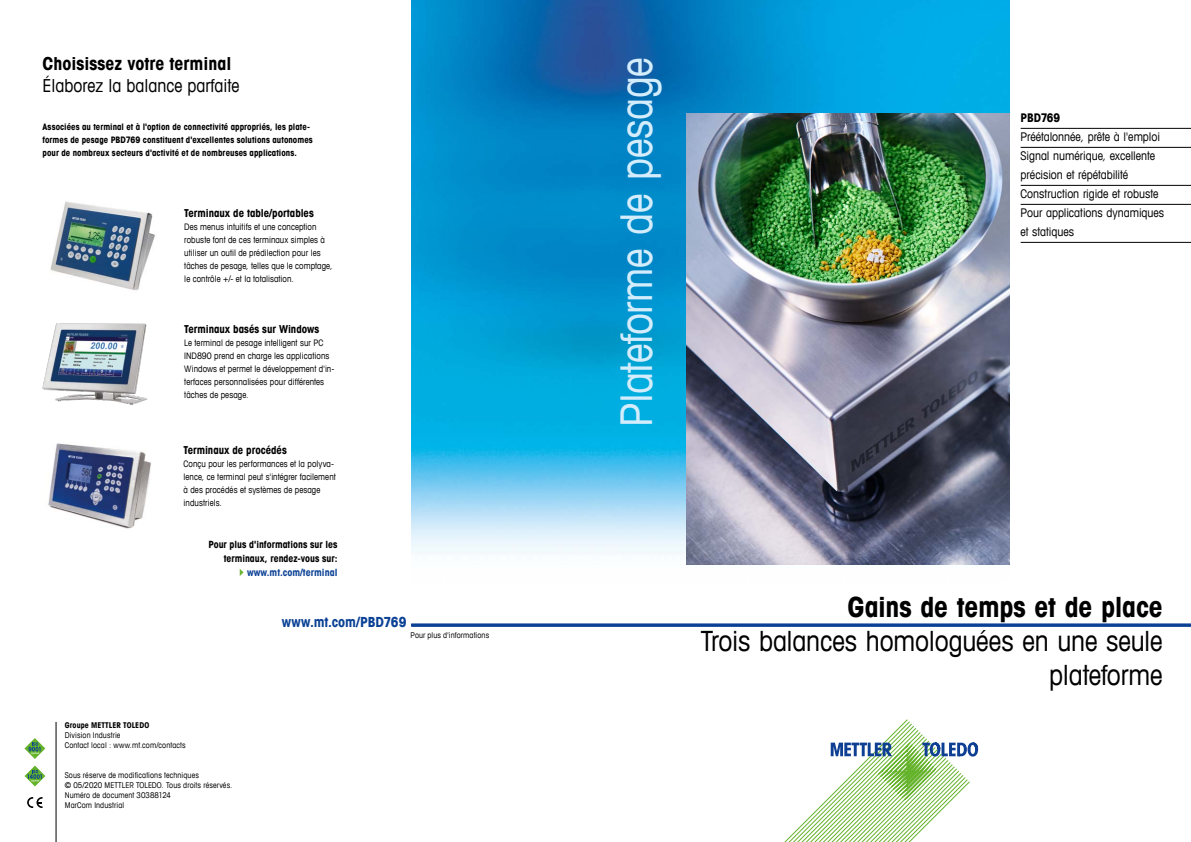
<style>
.page{position:relative;width:1191px;height:842px;background:#fff}
.page>*{position:absolute;margin:0;border:0;box-sizing:border-box;transform-origin:0 0}
.t1{font:condensed 44px "Avant Garde Com";letter-spacing:-.01em;color:#d4edfc}
.t2{font:condensed 28px/34px "Avant Garde Com";letter-spacing:-.005em;color:#000;text-align:right}
.t3{font:700 condensed 28px "Avant Garde Com";letter-spacing:-.005em;color:#000}
.t4{font:condensed 18px "Avant Garde Com";color:#000}
.t5{font:700 condensed 18px "Avant Garde Com";color:#000}
.t6{font:700 condensed 14px "Avant Garde Com";letter-spacing:-.005em;color:#0b4195}
.t7{font:condensed 12px/19px "Avant Garde Com";letter-spacing:-.005em;color:#000}
.t8{font:700 condensed 12px "Avant Garde Com";letter-spacing:-.015em;color:#000}
.t9{font:700 condensed 11px "Avant Garde Com";color:#000}
.t10{font:700 condensed 10px/14px "Avant Garde Com";color:#000;text-align:right}
.t11{font:700 condensed 10px "Avant Garde Com";color:#0b4195}
.t12{font:condensed 9px/13px "Avant Garde Com";letter-spacing:.005em;color:#000}
.t13{font:700 condensed 9px/13px "Avant Garde Com";letter-spacing:.005em;color:#000}
.t14{font:condensed 8px/10px "Avant Garde Com";letter-spacing:.015em;color:#000}
.t15{font:700 condensed 8px "Avant Garde Com";letter-spacing:.01em;color:#000}
</style>
<div class="page">
<svg style="left:784px;top:719px;width:194px;height:123px"></svg>
<svg style="left:411px;top:0;width:598px;height:565px;background:#1c9dd4"></svg>
<hr style="left:411px;top:624px;width:780px;height:3px;background:#0b4195">
<hr style="left:1020px;top:128px;width:171px;height:1px;background:#000">
<hr style="left:1020px;top:147px;width:171px;height:1px;background:#000">
<hr style="left:1020px;top:185px;width:171px;height:1px;background:#000">
<hr style="left:1020px;top:204px;width:171px;height:1px;background:#000">
<hr style="left:1020px;top:242px;width:171px;height:1px;background:#000">
<img style="left:686px;top:113px;width:323px;height:451px">
<img style="left:50px;top:201px;width:105px;height:90px">
<img style="left:48px;top:443px;width:103px;height:86px">
<hr style="left:56px;top:722px;width:1px;height:120px;background:#000">
<svg style="left:25px;top:765px;width:20px;height:21px"></svg>
<svg style="left:24px;top:738px;width:21px;height:21px"></svg>
<svg style="left:27px;top:797px;width:16px;height:11px"></svg>
<img style="left:42px;top:323px;width:106px;height:82px">
<h3 class="t5" style="left:43px;top:52px;width:190px">Choisissez votre terminal</h3>
<h3 class="t4" style="left:43px;top:74px;width:198px">Élaborez la balance parfaite</h3>
<p class="t13" style="left:43px;top:120px;width:272px">Associées au terminal et à l'option de connectivité appropriés, les plate&shy;formes de pesage PBD769 constituent d'excellentes solutions autonomes pour de nombreux secteurs d'activité et de nombreuses applications.</p>
<p class="t9" style="left:184px;top:206px;width:131px">Terminaux de table/portables</p>
<p class="t12" style="left:184px;top:220px;width:150px">Des menus intuitifs et une conception robuste font de ces terminaux simples à utiliser un outil de prédilection pour les tâches de pesage, telles que le comptage, le contrôle +/- et la totalisation.</p>
<p class="t9" style="left:184px;top:322px;width:136px">Terminaux basés sur Windows</p>
<p class="t12" style="left:184px;top:337px;width:152px">Le terminal de pesage intelligent sur PC IND890 prend en charge les applications Windows et permet le développement d'in&shy;terfaces personnalisées pour différentes tâches de pesage.</p>
<p class="t9" style="left:183px;top:443px;width:105px">Terminaux de procédés</p>
<p class="t12" style="left:183px;top:457px;width:154px">Conçu pour les performances et la polyva&shy;lence, ce terminal peut s'intégrer facilement à des procédés et systèmes de pesage industriels.</p>
<p class="t10" style="left:208px;top:538px;width:131px">Pour plus d'informations sur les terminaux, rendez-vous sur:</p>
<p class="t11" style="left:247px;top:566px;width:92px">www.mt.com/terminal</p>
<h3 class="t6" style="left:282px;top:613px;width:126px">www.mt.com/PBD769</h3>
<p class="t15" style="left:65px;top:720px;width:86px">Groupe METTLER TOLEDO</p>
<p class="t14" style="left:65px;top:730px;width:122px">Division Industrie<br>Contact local : www.mt.com/contacts</p>
<p class="t14" style="left:65px;top:770px;width:169px">Sous réserve de modifications techniques<br>© 05/2020 METTLER TOLEDO. Tous droits réservés.<br>Numéro de document 30388124<br>MarCom Industrial</p>
<p class="t14" style="left:410px;top:630px;width:80px">Pour plus d'informations</p>
<h1 class="t1" style="left:609px;top:426px;width:371px;rotate:-90deg">Plateforme de pesage</h1>
<h3 class="t8" style="left:1020px;top:110px;width:41px">PBD769</h3>
<h3 class="t7" style="left:1020px;top:127px;width:145px">Préétalonnée, prête à l'emploi<br>Signal numérique, excellente précision et répétabilité<br>Construction rigide et robuste<br>Pour applications dynamiques et statiques</h3>
<h2 class="t3" style="left:847px;top:589px;width:316px">Gains de temps et de place</h2>
<h2 class="t2" style="left:701px;top:623px;width:463px">Trois balances homologuées en une seule plateforme</h2>
</div>
